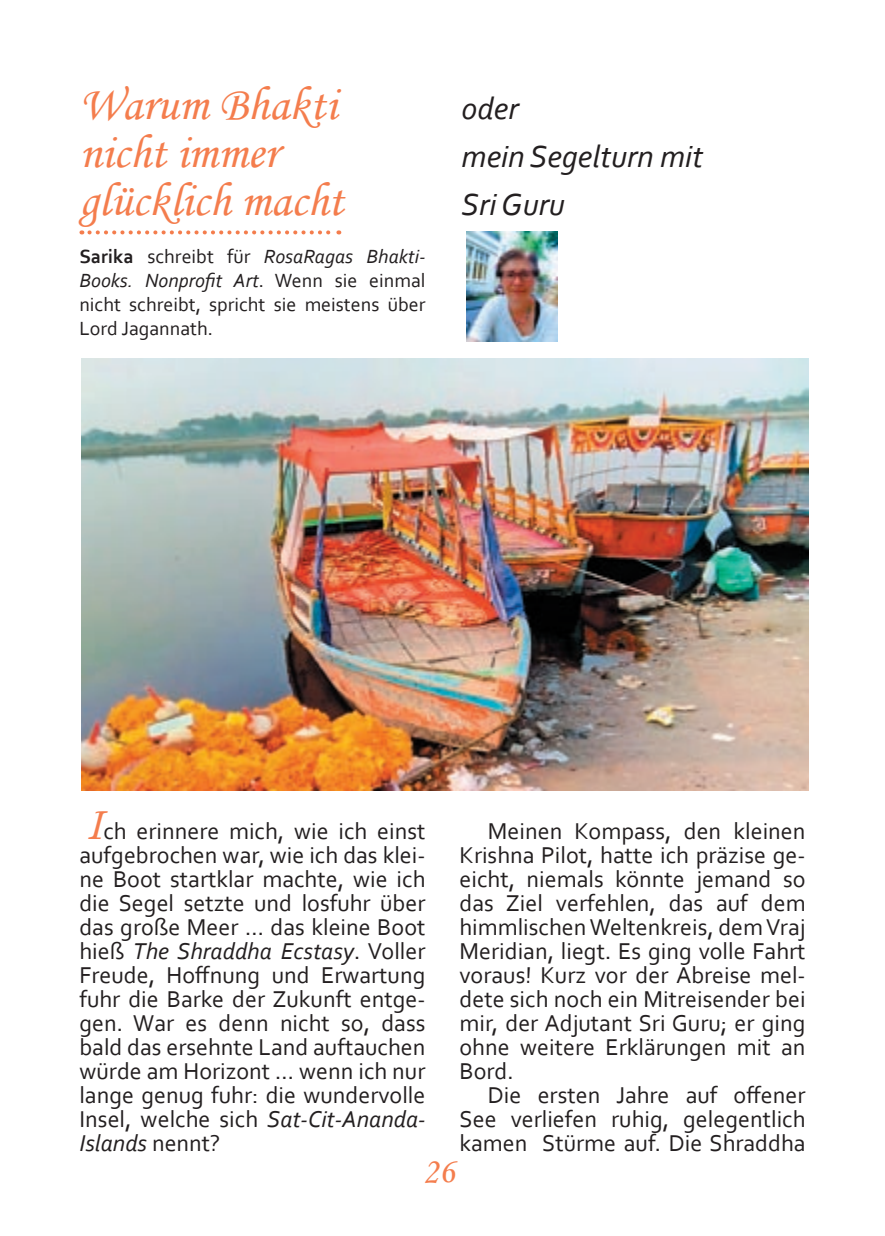
<style>
.page{position:relative;width:885px;height:1236px;background:#fff}
.page>*{position:absolute;margin:0;border:0;box-sizing:border-box;transform-origin:0 0}
.t1{font:48px/48px "Monotype Corsiva";color:#f47d4d}
.t2{font:36px "Monotype Corsiva";color:#f47d4d}
.t3{font:italic 32px/48px "Corbel";color:#231f20}
.t4{font:24px/24px "Corbel";color:#231f20;text-align:justify}
.t5{font:20px/24px "Corbel";color:#231f20;text-align:justify}
.s1{font-weight:700}
.s2{font-style:italic}
.s3{font-family:"Monotype Corsiva";font-size:48px;color:#f47d4d}
</style>
<div class="page">
<svg style="left:89px;top:230px;width:250px;height:4px"></svg>
<img style="left:81px;top:359px;width:727px;height:432px">
<img style="left:466px;top:231px;width:91px;height:110px">
<h1 class="t1" style="left:79px;top:80px;width:265px">Warum Bhakti nicht immer glücklich macht</h1>
<p class="t5" style="left:79px;top:244px;width:347px"><span class="s1">Sarika</span> schreibt für <span class="s2">RosaRagas Bhakti-Books. Nonprofit Art</span>. Wenn sie einmal nicht schreibt, spricht sie meistens über Lord Jagannath.</p>
<h3 class="t3" style="left:461px;top:83px;width:243px">oder<br>mein Segelturn mit<br>Sri Guru</h3>
<p class="t4" style="left:79px;top:818px;width:347px"><span class="s3">I</span>ch erinnere mich, wie ich einst aufgebrochen war, wie ich das klei&shy;ne Boot startklar machte, wie ich die Segel setzte und losfuhr über das große Meer ... das kleine Boot hieß <span class="s2">The Shraddha Ecstasy</span>. Voller Freude, Hoffnung und Erwartung fuhr die Barke der Zukunft entge&shy;gen. War es denn nicht so, dass bald das ersehnte Land auftauchen würde am Horizont ... wenn ich nur lange genug fuhr: die wundervolle Insel, welche sich <span class="s2">Sat-Cit-Ananda-Islands</span> nennt?</p>
<p class="t4" style="left:459px;top:818px;width:347px;text-indent:28px">Meinen Kompass, den kleinen Krishna Pilot, hatte ich präzise ge&shy;eicht, niemals könnte jemand so das Ziel verfehlen, das auf dem himmlischen Weltenkreis, dem Vraj Meridian, liegt. Es ging volle Fahrt voraus! Kurz vor der Abreise mel&shy;dete sich noch ein Mitreisender bei mir, der Adjutant Sri Guru; er ging ohne weitere Erklärungen mit an Bord.</p>
<p class="t4" style="left:459px;top:1082px;width:347px;text-indent:28px">Die ersten Jahre auf offener See verliefen ruhig, gelegentlich kamen Stürme auf. Die Shraddha</p>
<h2 class="t2" style="left:422px;top:1149px;width:33px">26</h2>
</div>
